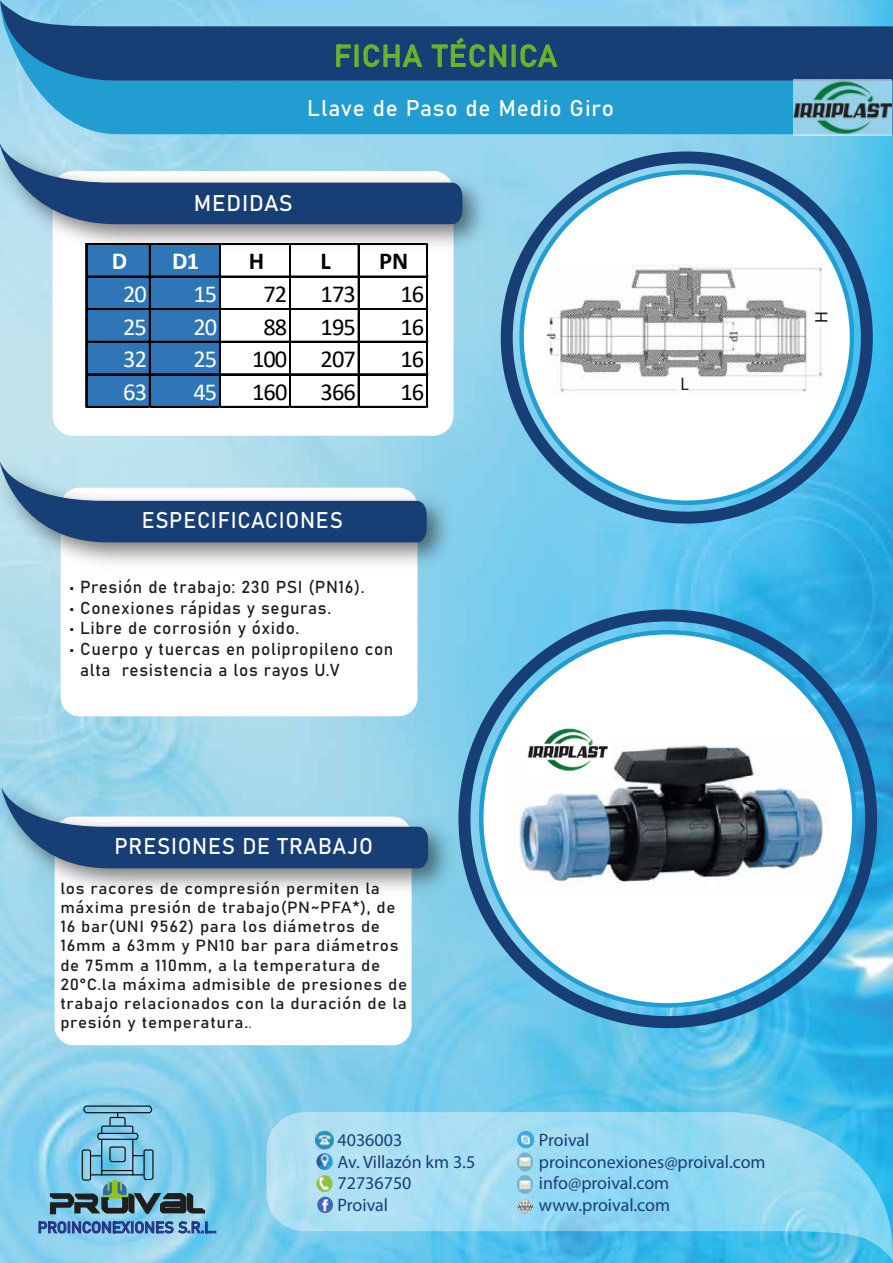
<style>
.page{position:relative;width:893px;height:1263px;background:#fff}
.page>*{position:absolute;margin:0;border:0;box-sizing:border-box;transform-origin:0 0}
.t1{font:30px "Bahnschrift";letter-spacing:.04em;color:#6ab42f}
.t2{font:24.45px "Calibri";letter-spacing:-.04em;color:#000}
.t3{font:24.45px "Calibri";letter-spacing:-.04em;color:#fff}
.t4{font:700 24.45px "Calibri";color:#000}
.t5{font:700 24.45px "Calibri";color:#fff}
.t6{font:22.5px "Bahnschrift";letter-spacing:.04em;color:#fff;scale:.95 1}
.t7{font:22.5px "Bahnschrift";letter-spacing:.04em;color:#fff}
.t8{font:18px/21.6px "Myriad Pro";color:#183f75}
.t9{font:18px "Myriad Pro";color:#1d1d1b}
.t10{font:17.1px/20.5px "Bahnschrift";letter-spacing:.04em;color:#1d1d1b}
.t11{font:16.05px/19.2px "Bahnschrift";letter-spacing:.04em;color:#1d1d1b;scale:1.06 1}
.t12{font:15.45px "Bahnschrift";color:#253786}
.s1{font-size:11.55px}
</style>
<div class="page">
<img style="left:0;top:134px;width:893px;height:1129px">
<div style="left:53px;top:171px;width:400px;height:265px;background:#fff;border-radius:20px"></div>
<div style="left:0;top:81px;width:893px;height:53px;background:#219dd1"></div>
<svg style="left:266px;top:1112px;width:627px;height:151px;background:#86d3f0"></svg>
<svg style="left:38px;top:1104px;width:178px;height:130px;background:#72b1cc"></svg>
<img style="left:0;top:127px;width:497px;height:132px">
<svg style="left:0;top:144px;width:462px;height:80px;background:#6991b2"></svg>
<img style="left:517px;top:1131px;width:17px;height:17px;border-radius:9px">
<img style="left:316px;top:1153px;width:17px;height:17px;border-radius:8px">
<img style="left:315px;top:1131px;width:19px;height:19px">
<img style="left:316px;top:1175px;width:17px;height:17px;border-radius:8px">
<img style="left:317px;top:1197px;width:16px;height:16px;border-radius:8px">
<img style="left:517px;top:1152px;width:16px;height:19px">
<img style="left:517px;top:1175px;width:16px;height:19px">
<img style="left:518px;top:1200px;width:15px;height:13px">
<svg style="left:0;top:0;width:893px;height:81px;background:#4174a1"></svg>
<div style="left:336px;top:45px;width:4px;height:22px;border:1px solid #6ab42f"></div>
<div style="left:338px;top:54px;width:11px;height:4px;border:1px solid #6ab42f"></div>
<div style="left:338px;top:45px;width:13px;height:4px;border:1px solid #6ab42f"></div>
<div style="left:354px;top:45px;width:5px;height:22px;border:1px solid #6ab42f"></div>
<svg style="left:363px;top:44px;width:17px;height:24px"></svg>
<div style="left:396px;top:45px;width:4px;height:22px;border:1px solid #6ab42f"></div>
<div style="left:383px;top:45px;width:5px;height:22px;border:1px solid #6ab42f"></div>
<div style="left:385px;top:54px;width:13px;height:4px;border:1px solid #6ab42f"></div>
<svg style="left:402px;top:44px;width:21px;height:24px"></svg>
<div style="left:438px;top:46px;width:4px;height:21px;border:1px solid #6ab42f"></div>
<div style="left:432px;top:45px;width:16px;height:4px;border:1px solid #6ab42f"></div>
<svg style="left:450px;top:37px;width:57px;height:31px;background:#2a5964"></svg>
<div style="left:512px;top:45px;width:4px;height:22px;border:1px solid #6ab42f"></div>
<svg style="left:520px;top:44px;width:38px;height:24px"></svg>
<div style="left:501px;top:151px;width:372px;height:373px;border:12px solid #183f75;border-radius:50%"></div>
<div style="left:522px;top:172px;width:330px;height:331px;background:#fff;border-radius:50%"></div>
<div style="left:458px;top:609px;width:419px;height:419px;border:12px solid #183f75;border-radius:50%"></div>
<div style="left:481px;top:632px;width:373px;height:373px;background:#fff;border-radius:50%"></div>
<img style="left:793px;top:79px;width:98px;height:56px">
<div style="left:61px;top:488px;width:356px;height:228px;background:#fff;border-radius:19px"></div>
<img style="left:0;top:445px;width:461px;height:132px">
<svg style="left:0;top:462px;width:427px;height:80px;background:#7093b3"></svg>
<img style="left:519px;top:745px;width:304px;height:143px">
<div style="left:55px;top:817px;width:356px;height:228px;background:#fff;border-radius:19px"></div>
<img style="left:0;top:771px;width:463px;height:132px">
<svg style="left:2px;top:788px;width:426px;height:80px;background:#658fb1"></svg>
<img style="left:522px;top:728px;width:91px;height:50px">
<img style="left:546px;top:265px;width:276px;height:130px">
<div style="left:679px;top:385px;width:9px;height:10px;background:#fff"></div>
<div style="left:815px;top:313px;width:12px;height:13px;background:#fff"></div>
<div style="left:87px;top:245px;width:134px;height:163px;background:#2e76b6"></div>
<hr style="left:87px;top:243px;width:341px;height:2px;background:#000">
<hr style="left:87px;top:276px;width:341px;height:2px;background:#000">
<hr style="left:87px;top:308px;width:341px;height:1px;background:#000">
<hr style="left:87px;top:309px;width:341px;height:1px;background:#000">
<hr style="left:87px;top:341px;width:341px;height:2px;background:#000">
<hr style="left:87px;top:373px;width:341px;height:1px;background:#000">
<hr style="left:87px;top:374px;width:341px;height:1px;background:#000">
<hr style="left:86px;top:243px;width:1px;height:165px;background:#000">
<hr style="left:149px;top:245px;width:2px;height:163px;background:#000">
<hr style="left:219px;top:245px;width:2px;height:163px;background:#000">
<hr style="left:289px;top:245px;width:1px;height:163px;background:#000">
<hr style="left:290px;top:245px;width:1px;height:163px;background:#000">
<hr style="left:358px;top:245px;width:2px;height:163px;background:#000">
<hr style="left:87px;top:406px;width:341px;height:2px;background:#000">
<hr style="left:426px;top:245px;width:1px;height:163px;background:#000">
<hr style="left:427px;top:245px;width:1px;height:163px;background:#000">
<h1 class="t1" style="left:334px;top:33px;width:225px">FICHA TÉCNICA</h1>
<h3 class="t7" style="left:307px;top:91px;width:308px">Llave de Paso de Medio Giro</h3>
<h3 class="t7" style="left:194px;top:186px;width:100px">MEDIDAS</h3>
<h2 class="t5" style="left:112px;top:244px;width:17px">D</h2>
<h2 class="t5" style="left:172px;top:244px;width:29px">D1</h2>
<h2 class="t4" style="left:249px;top:244px;width:17px">H</h2>
<h2 class="t4" style="left:321px;top:244px;width:12px">L</h2>
<h2 class="t4" style="left:379px;top:244px;width:31px">PN</h2>
<h2 class="t3" style="left:123px;top:277px;width:25px">20</h2>
<h2 class="t3" style="left:193px;top:277px;width:25px">15</h2>
<h2 class="t2" style="left:263px;top:277px;width:25px">72</h2>
<h2 class="t2" style="left:321px;top:277px;width:37px">173</h2>
<h2 class="t2" style="left:400px;top:277px;width:25px">16</h2>
<h2 class="t3" style="left:123px;top:310px;width:25px">25</h2>
<h2 class="t3" style="left:193px;top:310px;width:25px">20</h2>
<h2 class="t2" style="left:264px;top:310px;width:25px">88</h2>
<h2 class="t2" style="left:321px;top:310px;width:37px">195</h2>
<h2 class="t2" style="left:400px;top:310px;width:25px">16</h2>
<h2 class="t3" style="left:123px;top:342px;width:25px">32</h2>
<h2 class="t3" style="left:193px;top:342px;width:25px">25</h2>
<h2 class="t2" style="left:252px;top:342px;width:37px">100</h2>
<h2 class="t2" style="left:321px;top:342px;width:37px">207</h2>
<h2 class="t2" style="left:401px;top:342px;width:25px">16</h2>
<h2 class="t3" style="left:123px;top:375px;width:25px">63</h2>
<h2 class="t3" style="left:193px;top:375px;width:25px">45</h2>
<h2 class="t2" style="left:252px;top:375px;width:37px">160</h2>
<h2 class="t2" style="left:321px;top:375px;width:37px">366</h2>
<h2 class="t2" style="left:401px;top:375px;width:25px">16</h2>
<h3 class="t6" style="left:142px;top:503px;width:213px">ESPECIFICACIONES</h3>
<p class="t10" style="left:70px;top:576px;width:297px">• Presión de trabajo: 230 PSI (PN16).</p>
<p class="t10" style="left:70px;top:596px;width:263px">• Conexiones rápidas y seguras.</p>
<p class="t10" style="left:70px;top:617px;width:231px">• Libre de corrosión y óxido.</p>
<p class="t10" style="left:80px;top:637px;width:315px;text-indent:-11px">• Cuerpo y tuercas en polipropileno con alta resistencia a los rayos U.V</p>
<p class="t9" style="left:680px;top:373px;width:10px">L</p>
<p class="t9" style="left:810px;top:323px;width:13px;rotate:-90deg">H</p>
<h3 class="t6" style="left:115px;top:829px;width:274px">PRESIONES DE TRABAJO</h3>
<p class="t11" style="left:60px;top:877px;width:329px">los racores de compresión permiten la máxima presión de trabajo(PN~PFA*), de 16 bar(UNI 9562) para los diámetros de 16mm a 63mm y PN10 bar para diámetros de 75mm a 110mm, a la temperatura de 20°C.la máxima admisible de presiones de trabajo relacionados con la duración de la presión y temperatura.<span class="s1">.</span></p>
<p class="t12" style="left:38px;top:1216px;width:180px">PROINCONEXIONES S.R.L.</p>
<p class="t8" style="left:338px;top:1129px;width:139px">4036003<br>Av. Villazón km 3.5<br>72736750<br>Proival</p>
<p class="t8" style="left:539px;top:1129px;width:228px">Proival proinconexiones@proival.com info@proival.com www.proival.com</p>
</div>
